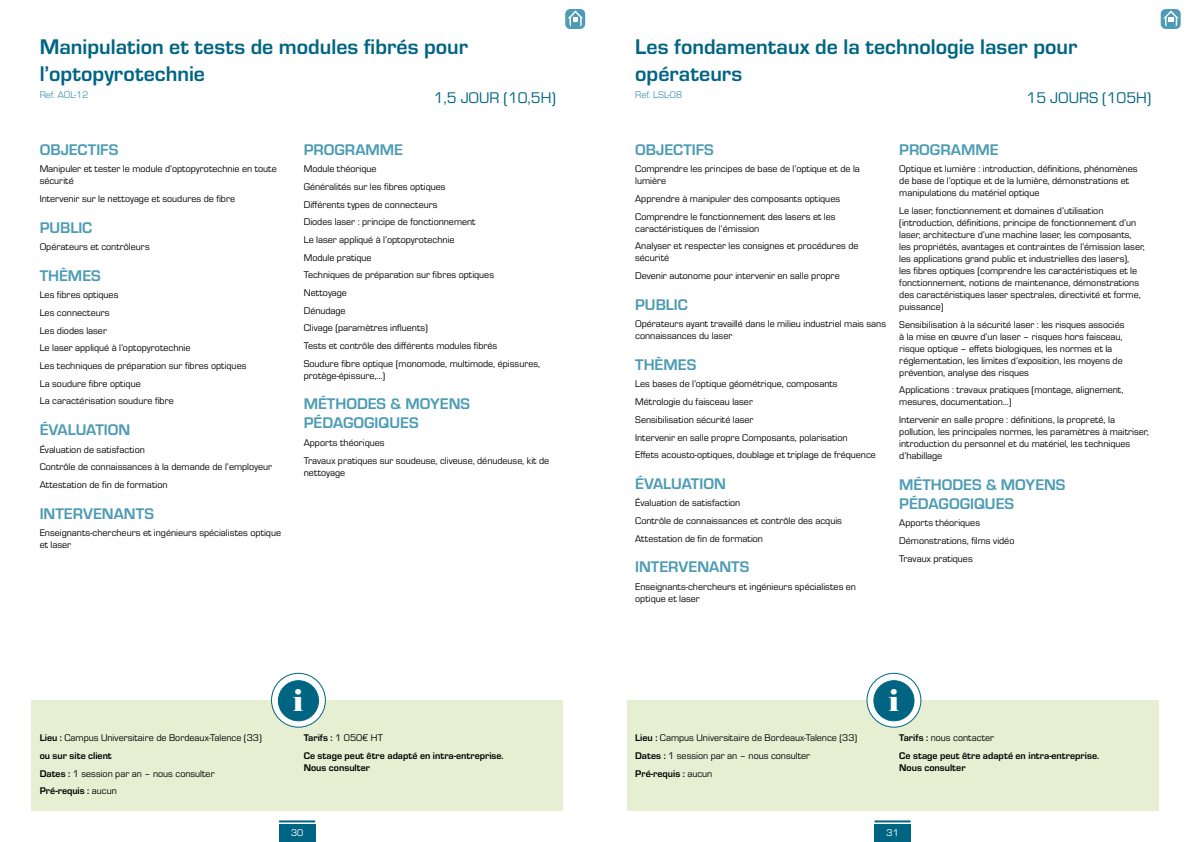
<style>
.page{position:relative;width:1191px;height:842px;background:#fff}
.page>*{position:absolute;margin:0;border:0;box-sizing:border-box;transform-origin:0 0}
.t1{font:30px "Elephant";color:#fff}
.t2{font:700 22px/26.4px "Eurostile";color:#006583}
.t3{font:700 16px/19.2px "Eurostile";color:#4d9cb4}
.t4{font:16px "Eurostile";color:#006583}
.t5{font:10px/17.7px "Eurostile";color:#000}
.t6{font:700 10px/17.7px "Eurostile";color:#000}
.t7{font:10px "Eurostile";color:#4d9cb4}
.t8{font:10px "Eurostile";color:#fff}
.s1{font-weight:700}
.s2{font-weight:400}
</style>
<div class="page">
<div style="left:31px;top:701px;width:532px;height:110px;background:#e7efd3"></div>
<div style="left:626px;top:701px;width:532px;height:110px;background:#e7efd3"></div>
<svg style="left:271px;top:673px;width:54px;height:54px"></svg>
<div style="left:271px;top:673px;width:55px;height:55px;border:1px solid #006583;border-radius:50%"></div>
<svg style="left:867px;top:673px;width:54px;height:54px"></svg>
<div style="left:866px;top:673px;width:55px;height:55px;border:1px solid #006583;border-radius:50%"></div>
<div style="left:278px;top:681px;width:40px;height:40px;background:#006583;border-radius:50%"></div>
<div style="left:278px;top:680px;width:41px;height:41px;border:1px solid #006583;border-radius:50%"></div>
<div style="left:874px;top:681px;width:40px;height:40px;background:#006583;border-radius:50%"></div>
<div style="left:873px;top:680px;width:41px;height:41px;border:1px solid #006583;border-radius:50%"></div>
<div style="left:279px;top:824px;width:36px;height:18px;background:#006583"></div>
<div style="left:874px;top:824px;width:36px;height:18px;background:#006583"></div>
<hr style="left:279px;top:820px;width:36px;height:2px;background:#006583">
<hr style="left:874px;top:820px;width:36px;height:2px;background:#006583">
<div style="left:565px;top:9px;width:20px;height:20px;background:#4d9cb4;border-radius:5px"></div>
<svg style="left:567px;top:11px;width:16px;height:16px"></svg>
<div style="left:1160px;top:9px;width:20px;height:20px;background:#4d9cb4;border-radius:5px"></div>
<svg style="left:1163px;top:11px;width:15px;height:16px"></svg>
<h2 class="t2" style="left:40px;top:32px;width:430px">Manipulation et tests de modules fibrés pour l’optopyrotechnie</h2>
<p class="t7" style="left:40px;top:88px;width:50px">Ref. AOL-12</p>
<h3 class="t4" style="left:434px;top:87px;width:123px">1,5 JOUR (10,5H)</h3>
<h3 class="t3" style="left:40px;top:139px;width:80px">OBJECTIFS</h3>
<p class="t5" style="left:40px;top:163px;width:238px;line-height:12px">Manipuler et tester le module d’optopyrotechnie en toute sécurité</p>
<p class="t5" style="left:40px;top:189px;width:197px">Intervenir sur le nettoyage et soudures de fibre</p>
<h3 class="t3" style="left:40px;top:217px;width:54px">PUBLIC</h3>
<p class="t5" style="left:40px;top:238px;width:112px">Opérateurs et contrôleurs</p>
<h3 class="t3" style="left:40px;top:265px;width:63px">THÈMES</h3>
<p class="t5" style="left:40px;top:286px;width:208px">Les fibres optiques<br>Les connecteurs<br>Les diodes laser<br>Le laser appliqué à l’optopyrotechnie<br>Les techniques de préparation sur fibres optiques<br>La soudure fibre optique<br>La caractérisation soudure fibre</p>
<h3 class="t3" style="left:40px;top:419px;width:92px">ÉVALUATION</h3>
<p class="t5" style="left:40px;top:440px;width:234px">Évaluation de satisfaction<br>Contrôle de connaissances à la demande de l’employeur<br>Attestation de fin de formation</p>
<h3 class="t3" style="left:40px;top:503px;width:116px">INTERVENANTS</h3>
<p class="t5" style="left:40px;top:526px;width:243px;line-height:12px">Enseignants-chercheurs et ingénieurs spécialistes optique et laser</p>
<h3 class="t3" style="left:304px;top:139px;width:101px">PROGRAMME</h3>
<p class="t5" style="left:304px;top:160px;width:238px">Module théorique<br>Généralités sur les fibres optiques<br>Différents types de connecteurs<br>Diodes laser : principe de fonctionnement<br>Le laser appliqué à l’optopyrotechnie<br>Module pratique<br>Techniques de préparation sur fibres optiques<br>Nettoyage<br>Dénudage<br>Clivage (paramètres influents)<br>Tests et contrôle des différents modules fibrés<br>Soudure fibre optique (monomode, multimode, épissures,</p>
<p class="t5" style="left:304px;top:366px;width:83px">protège-épissure,…)</p>
<h3 class="t3" style="left:304px;top:393px;width:168px">MÉTHODES &amp; MOYENS<br>PÉDAGOGIQUES</h3>
<p class="t5" style="left:304px;top:433px;width:247px">Apports théoriques<br>Travaux pratiques sur soudeuse, cliveuse, dénudeuse, kit de</p>
<p class="t5" style="left:304px;top:463px;width:43px">nettoyage</p>
<h2 class="t2" style="left:635px;top:32px;width:443px">Les fondamentaux de la technologie laser pour opérateurs</h2>
<p class="t7" style="left:635px;top:88px;width:48px">Ref. LSL-08</p>
<h3 class="t4" style="left:1026px;top:87px;width:126px">15 JOURS (105H)</h3>
<h3 class="t3" style="left:635px;top:139px;width:80px">OBJECTIFS</h3>
<p class="t5" style="left:635px;top:163px;width:226px;line-height:12px">Comprendre les principes de base de l’optique et de la lumière</p>
<p class="t5" style="left:635px;top:189px;width:206px">Apprendre à manipuler des composants optiques<br>Comprendre le fonctionnement des lasers et les</p>
<p class="t5" style="left:635px;top:219px;width:225px">caractéristiques de l’émission<br>Analyser et respecter les consignes et procédures de</p>
<p class="t5" style="left:635px;top:249px;width:206px">sécurité<br>Devenir autonome pour intervenir en salle propre</p>
<h3 class="t3" style="left:635px;top:294px;width:54px">PUBLIC</h3>
<p class="t5" style="left:635px;top:317px;width:252px;line-height:12px">Opérateurs ayant travaillé dans le milieu industriel mais sans connaissances du laser</p>
<h3 class="t3" style="left:635px;top:354px;width:63px">THÈMES</h3>
<p class="t5" style="left:635px;top:375px;width:242px">Les bases de l’optique géométrique, composants Métrologie du faisceau laser<br>Sensibilisation sécurité laser<br>Intervenir en salle propre Composants, polarisation<br>Effets acousto-optiques, doublage et triplage de fréquence</p>
<h3 class="t3" style="left:635px;top:473px;width:92px">ÉVALUATION</h3>
<p class="t5" style="left:635px;top:494px;width:208px">Évaluation de satisfaction<br>Contrôle de connaissances et contrôle des acquis<br>Attestation de fin de formation</p>
<h3 class="t3" style="left:635px;top:556px;width:116px">INTERVENANTS</h3>
<p class="t5" style="left:635px;top:580px;width:222px;line-height:12px">Enseignants-chercheurs et ingénieurs spécialistes en optique et laser</p>
<h3 class="t3" style="left:899px;top:139px;width:101px">PROGRAMME</h3>
<p class="t5" style="left:899px;top:163px;width:240px;line-height:12px">Optique et lumière : introduction, définitions, phénomènes de base de l’optique et de la lumière, démonstrations et manipulations du matériel optique</p>
<p class="t5" style="left:899px;top:204px;width:247px;line-height:12px">Le laser, fonctionnement et domaines d’utilisation (introduction, définitions, principe de fonctionnement d’un laser, architecture d’une machine laser, les composants, les propriétés, avantages et contraintes de l’émission laser, les applications grand public et industrielles des lasers),<br>les fibres optiques (comprendre les caractéristiques et le fonctionnement, notions de maintenance, démonstrations des caractéristiques laser spectrales, directivité et forme, puissance)</p>
<p class="t5" style="left:899px;top:318px;width:227px;line-height:12px">Sensibilisation à la sécurité laser : les risques associés à la mise en œuvre d’un laser – risques hors faisceau, risque optique – effets biologiques, les normes et la réglementation, les limites d’exposition, les moyens de prévention, analyse des risques</p>
<p class="t5" style="left:899px;top:384px;width:226px;line-height:12px">Applications : travaux pratiques (montage, alignement, mesures, documentation…)</p>
<p class="t5" style="left:899px;top:413px;width:251px;line-height:12px">Intervenir en salle propre : définitions, la propreté, la pollution, les principales normes, les paramètres à maitriser, introduction du personnel et du matériel, les techniques d’habillage</p>
<h3 class="t3" style="left:899px;top:474px;width:168px">MÉTHODES &amp; MOYENS<br>PÉDAGOGIQUES</h3>
<p class="t5" style="left:899px;top:514px;width:117px">Apports théoriques<br>Démonstrations, films vidéo<br>Travaux pratiques</p>
<h1 class="t1" style="left:293px;top:682px;width:12px">i</h1>
<h1 class="t1" style="left:888px;top:682px;width:12px">i</h1>
<p class="t5" style="left:40px;top:728px;width:223px"><span class="s1">Lieu :</span> Campus Universitaire de Bordeaux-Talence (33) <span class="s1">ou sur site client<br>Dates :</span> 1 session par an – nous consulter<br><span class="s1">Pré-requis :</span> aucun</p>
<p class="t6" style="left:304px;top:728px;width:201px">Tarifs : <span class="s2">1 050€ HT<br></span>Ce stage peut être adapté en intra-entreprise.</p>
<p class="t6" style="left:304px;top:758px;width:68px">Nous consulter</p>
<p class="t5" style="left:635px;top:728px;width:223px"><span class="s1">Lieu :</span> Campus Universitaire de Bordeaux-Talence (33)<br><span class="s1">Dates :</span> 1 session par an – nous consulter<br><span class="s1">Pré-requis :</span> aucun</p>
<p class="t6" style="left:899px;top:728px;width:201px">Tarifs : <span class="s2">nous contacter<br></span>Ce stage peut être adapté en intra-entreprise.</p>
<p class="t6" style="left:899px;top:758px;width:68px">Nous consulter</p>
<p class="t8" style="left:291px;top:826px;width:14px">30</p>
<p class="t8" style="left:886px;top:826px;width:14px">31</p>
</div>
